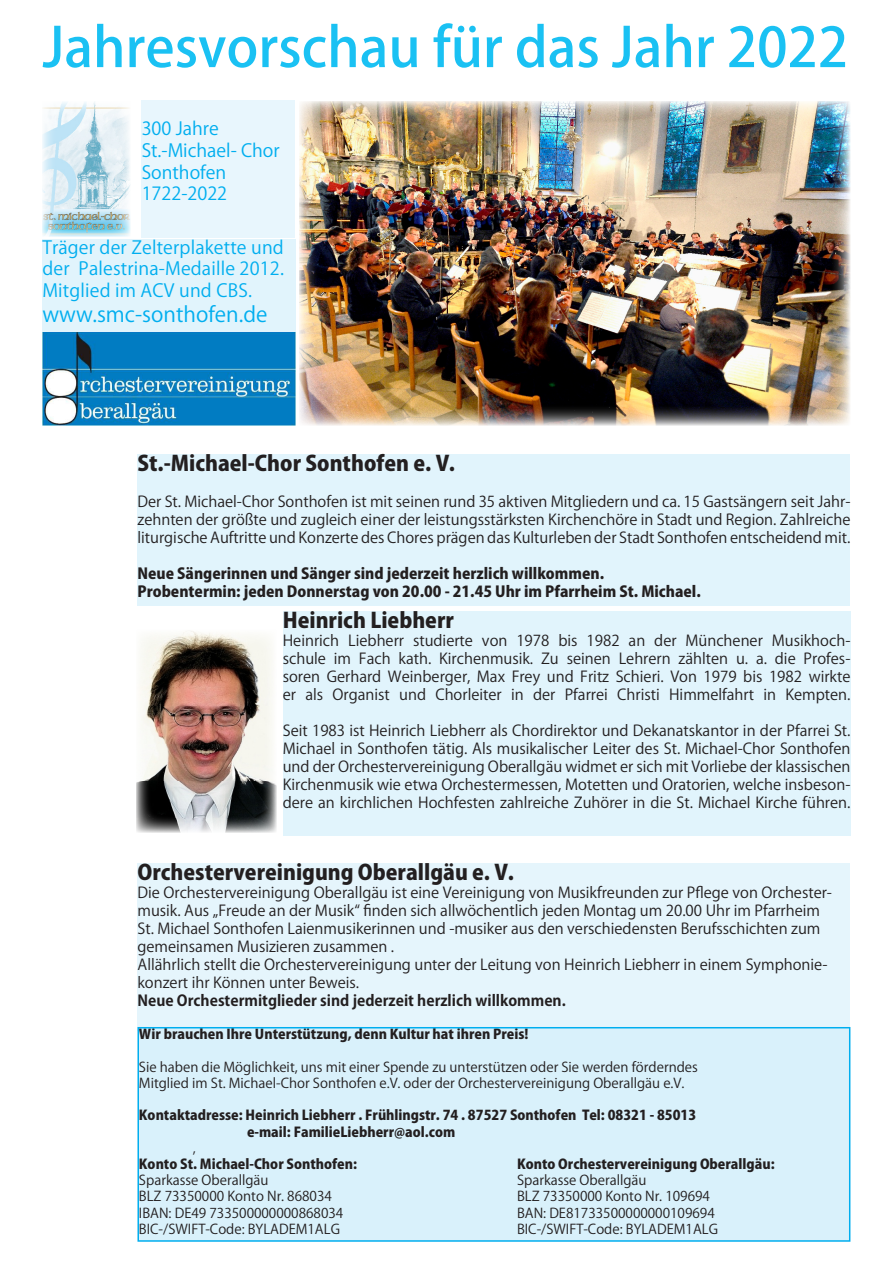
<style>
.page{position:relative;width:893px;height:1263px;background:#fff}
.page>*{position:absolute;margin:0;border:0;box-sizing:border-box;transform-origin:0 0}
.t1{font:500 54px "Koz Go Pro";color:#1ac1f3}
.t2{font:800 21px "Koz Go Pro";color:#231f20}
.t3{font:21px "Koz Go Pro";color:#00aeef}
.t4{font:18px/21.6px "Koz Go Pro";letter-spacing:.01em;color:#00aeef}
.t5{font:15px/18px "Koz Go Pro";color:#231f20;text-align:justify}
.t6{font:800 15px "Koz Go Pro";color:#231f20}
.t7{font:700 15px "Koz Go Pro";color:#231f20}
.t8{font:13.5px "Koz Go Pro";color:#231f20}
.t9{font:800 13.5px "Koz Go Pro";color:#231f20}
</style>
<div class="page">
<img style="left:43px;top:332px;width:253px;height:93px">
<img style="left:43px;top:102px;width:88px;height:134px">
<div style="left:142px;top:100px;width:153px;height:138px;background:#e8f6fd"></div>
<div style="left:43px;top:239px;width:253px;height:93px;background:#e1f4fc"></div>
<div style="left:137px;top:454px;width:713px;height:151px;background:#e1f4fc"></div>
<div style="left:283px;top:611px;width:567px;height:224px;background:#e1f4fc"></div>
<div style="left:137px;top:863px;width:713px;height:167px;background:#e5f5fc"></div>
<div style="left:138px;top:1028px;width:712px;height:213px;background:#d9f1fb"></div>
<div style="left:137px;top:1027px;width:713px;height:215px;border:2px solid #00aeef"></div>
<img style="left:136px;top:631px;width:140px;height:202px">
<img style="left:299px;top:101px;width:551px;height:324px">
<p class="t1" style="left:43px;top:13px;width:807px">Jahresvorschau für das Jahr 2022</p>
<p class="t4" style="left:142px;top:119px;width:79px">300 Jahre</p>
<p class="t4" style="left:142px;top:140px;width:140px">St.-Michael- Chor</p>
<p class="t4" style="left:142px;top:162px;width:86px">Sonthofen</p>
<p class="t4" style="left:142px;top:183px;width:87px">1722-2022</p>
<p class="t4" style="left:43px;top:237px;width:243px">Träger der Zelterplakette und der Palestrina-Medaille 2012.</p>
<p class="t4" style="left:43px;top:280px;width:211px">Mitglied im ACV und CBS.</p>
<p class="t3" style="left:43px;top:301px;width:226px">www.smc-sonthofen.de</p>
<p class="t2" style="left:137px;top:449px;width:319px">St.-Michael-Chor Sonthofen e. V.</p>
<p class="t5" style="left:137px;top:492px;width:714px">Der St. Michael-Chor Sonthofen ist mit seinen rund 35 aktiven Mitgliedern und ca. 15 Gastsängern seit Jahr&shy;zehnten der größte und zugleich einer der leistungsstärksten Kirchenchöre in Stadt und Region. Zahlreiche liturgische Auftritte und Konzerte des Chores prägen das Kulturleben der Stadt Sonthofen entscheidend mit.</p>
<p class="t6" style="left:137px;top:563px;width:468px">Neue Sängerinnen und Sänger sind jederzeit herzlich willkommen.</p>
<p class="t6" style="left:137px;top:581px;width:565px">Probentermin: jeden Donnerstag von 20.00 - 21.45 Uhr im Pfarrheim St. Michael.</p>
<p class="t2" style="left:283px;top:606px;width:173px">Heinrich Liebherr</p>
<p class="t5" style="left:283px;top:632px;width:569px">Heinrich Liebherr studierte von 1978 bis 1982 an der Münchener Musikhoch&shy;schule im Fach kath. Kirchenmusik. Zu seinen Lehrern zählten u. a. die Profes&shy;soren Gerhard Weinberger, Max Frey und Fritz Schieri. Von 1979 bis 1982 wirkte er als Organist und Chorleiter in der Pfarrei Christi Himmelfahrt in Kempten.</p>
<p class="t5" style="left:283px;top:722px;width:569px">Seit 1983 ist Heinrich Liebherr als Chordirektor und Dekanatskantor in der Pfarrei St.<br>Michael in Sonthofen tätig. Als musikalischer Leiter des St. Michael-Chor Sonthofen und der Orchestervereinigung Oberallgäu widmet er sich mit Vorliebe der klassischen Kirchenmusik wie etwa Orchestermessen, Motetten und Oratorien, welche insbeson&shy;dere an kirchlichen Hochfesten zahlreiche Zuhörer in die St. Michael Kirche führen.</p>
<p class="t2" style="left:137px;top:859px;width:378px">Orchestervereinigung Oberallgäu e. V.</p>
<p class="t5" style="left:137px;top:884px;width:696px;text-align:left">Die Orchestervereinigung Oberallgäu ist eine Vereinigung von Musikfreunden zur Pflege von Orchester&shy;musik. Aus „Freude an der Musik“ finden sich allwöchentlich jeden Montag um 20.00 Uhr im Pfarrheim St. Michael Sonthofen Laienmusikerinnen und -musiker aus den verschiedensten Berufsschichten zum gemeinsamen Musizieren zusammen .</p>
<p class="t5" style="left:137px;top:956px;width:691px">Allährlich stellt die Orchestervereinigung unter der Leitung von Heinrich Liebherr in einem Symphonie&shy;konzert ihr Können unter Beweis.</p>
<p class="t7" style="left:137px;top:991px;width:430px">Neue Orchestermitglieder sind jederzeit herzlich willkommen.</p>
<p class="t9" style="left:139px;top:1025px;width:391px">Wir brauchen Ihre Unterstützung, denn Kultur hat ihren Preis!</p>
<p class="t8" style="left:139px;top:1058px;width:560px">Sie haben die Möglichkeit, uns mit einer Spende zu unterstützen oder Sie werden förderndes</p>
<p class="t8" style="left:139px;top:1074px;width:547px">Mitglied im St. Michael-Chor Sonthofen e.V. oder der Orchestervereinigung Oberallgäu e.V.</p>
<p class="t9" style="left:139px;top:1106px;width:559px">Kontaktadresse: Heinrich Liebherr . Frühlingstr. 74 . 87527 Sonthofen Tel: 08321 - 85013</p>
<p class="t9" style="left:247px;top:1123px;width:210px">e-mail: FamilieLiebherr@aol.com</p>
<p class="t8" style="left:193px;top:1139px;width:4px">‚</p>
<p class="t9" style="left:139px;top:1155px;width:220px">Konto St. Michael-Chor Sonthofen:</p>
<p class="t9" style="left:517px;top:1155px;width:259px">Konto Orchestervereinigung Oberallgäu:</p>
<p class="t8" style="left:139px;top:1171px;width:131px">Sparkasse Oberallgäu</p>
<p class="t8" style="left:517px;top:1171px;width:131px">Sparkasse Oberallgäu</p>
<p class="t8" style="left:139px;top:1188px;width:194px">BLZ 73350000 Konto Nr. 868034</p>
<p class="t8" style="left:517px;top:1188px;width:194px">BLZ 73350000 Konto Nr. 109694</p>
<p class="t8" style="left:139px;top:1204px;width:206px">IBAN: DE49 733500000000868034</p>
<p class="t8" style="left:517px;top:1204px;width:199px">BAN: DE81733500000000109694</p>
<p class="t8" style="left:139px;top:1220px;width:202px">BIC-/SWIFT-Code: BYLADEM1ALG</p>
<p class="t8" style="left:517px;top:1220px;width:202px">BIC-/SWIFT-Code: BYLADEM1ALG</p>
</div>
